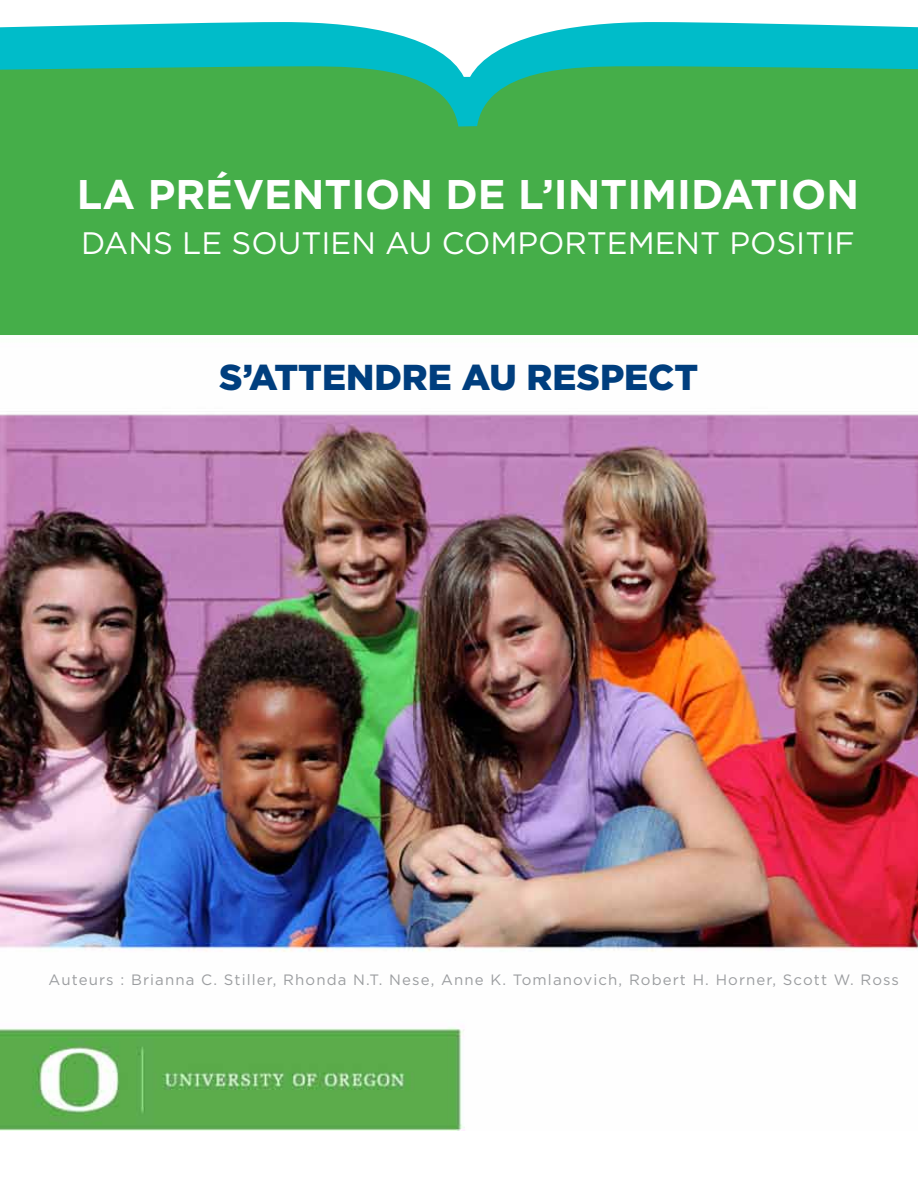
<style>
.page{position:relative;width:918px;height:1188px;background:#fff}
.page>*{position:absolute;margin:0;border:0;box-sizing:border-box;transform-origin:0 0}
.t1{font:700 41.4px "Gotham";color:#fff}
.t2{font:900 36px "Gotham";color:#003e7e}
.t3{font:31.05px "Gotham";color:#fff}
.t4{font:15px "Gotham";letter-spacing:.075em;color:#9b9da0}
</style>
<div class="page">
<img style="left:0;top:334px;width:918px;height:797px">
<div style="left:0;top:54px;width:918px;height:280px;background:#45ae49"></div>
<svg style="left:0;top:22px;width:918px;height:105px"></svg>
<h1 class="t1" style="left:77px;top:167px;width:784px">LA PRÉVENTION DE L’INTIMIDATION</h1>
<h3 class="t3" style="left:81px;top:223px;width:775px">dans le soutien au comportement positif</h3>
<h2 class="t2" style="left:219px;top:353px;width:480px">S’ATTENDRE AU RESPECT</h2>
<p class="t4" style="left:49px;top:970px;width:852px">Auteurs : Brianna C. Stiller, Rhonda N .T. Nese, Anne K. Tomlanovich, Robert H. Horner, Scott W. Ross</p>
</div>
